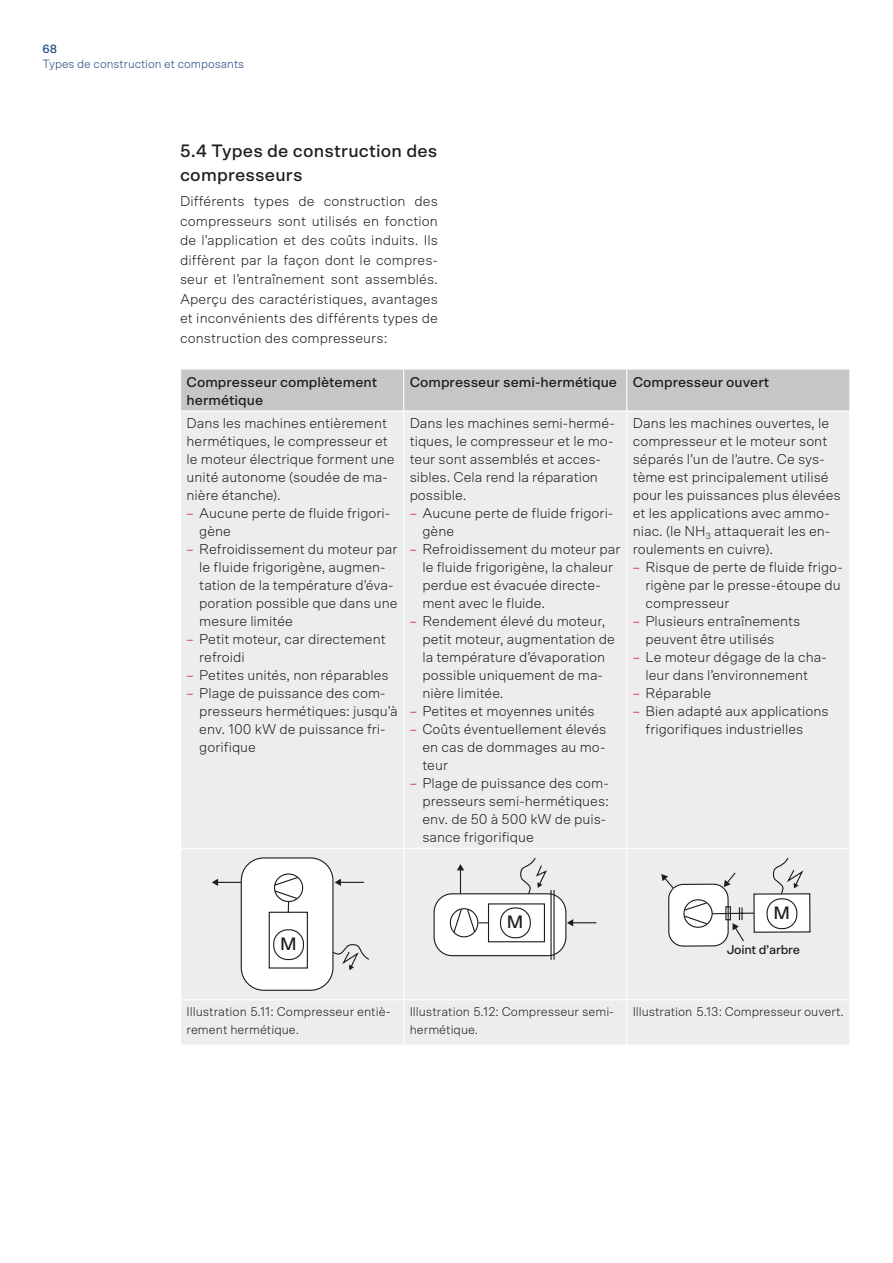
<style>
.page{position:relative;width:893px;height:1263px;background:#fff}
.page>*{position:absolute;margin:0;border:0;box-sizing:border-box;transform-origin:0 0}
.t1{font:500 18px/24px "Scto Grotesk A";letter-spacing:.01em;color:#1d1d1b}
.t2{font:300 14.25px/18px "Scto Grotesk A";color:#1d1d1b}
.t3{font:500 14.25px/18px "Scto Grotesk A";color:#1d1d1b}
.t4{font:300 12.75px/18px "Scto Grotesk A";color:#1d1d1b}
.t5{font:500 12.75px "Scto Grotesk A";letter-spacing:-.02em;color:#1d1d1b}
.t6{font:300 12px "Scto Grotesk A";color:#204682}
.t7{font:500 12px "Scto Grotesk A";color:#204682}
.s1{color:#e30613}
</style>
<div class="page">
<div style="left:181px;top:369px;width:668px;height:41px;background:#c6c6c6"></div>
<div style="left:181px;top:412px;width:668px;height:632px;background:#ededed"></div>
<hr style="left:403px;top:369px;width:1px;height:41px;background:#fff">
<hr style="left:626px;top:369px;width:1px;height:41px;background:#fff">
<hr style="left:403px;top:411px;width:1px;height:437px;background:#fff">
<hr style="left:626px;top:411px;width:1px;height:437px;background:#fff">
<hr style="left:180px;top:848px;width:224px;height:1px;background:#fff">
<hr style="left:180px;top:999px;width:224px;height:1px;background:#fff">
<hr style="left:404px;top:848px;width:223px;height:1px;background:#fff">
<hr style="left:403px;top:849px;width:1px;height:150px;background:#fff">
<hr style="left:404px;top:999px;width:223px;height:1px;background:#fff">
<hr style="left:403px;top:1000px;width:1px;height:44px;background:#fff">
<hr style="left:627px;top:848px;width:223px;height:1px;background:#fff">
<hr style="left:626px;top:849px;width:1px;height:150px;background:#fff">
<hr style="left:627px;top:999px;width:223px;height:1px;background:#fff">
<hr style="left:626px;top:1000px;width:1px;height:44px;background:#fff">
<svg style="left:212px;top:857px;width:158px;height:134px"></svg>
<div style="left:434px;top:894px;width:132px;height:62px;background:#fff;border-radius:18px"></div>
<div style="left:434px;top:893px;width:132px;height:63px;border:1px solid #1d1d1b;border-radius:18px"></div>
<div style="left:488px;top:903px;width:57px;height:39px;border:1px solid #1d1d1b"></div>
<div style="left:500px;top:907px;width:31px;height:31px;border:1px solid #1d1d1b;border-radius:14px"></div>
<div style="left:450px;top:908px;width:28px;height:29px;border:1px solid #1d1d1b;border-radius:50%"></div>
<hr style="left:550px;top:890px;width:2px;height:70px;background:#1d1d1b">
<hr style="left:553px;top:890px;width:2px;height:70px;background:#1d1d1b">
<svg style="left:567px;top:919px;width:29px;height:7px"></svg>
<svg style="left:520px;top:856px;width:28px;height:39px"></svg>
<svg style="left:452px;top:908px;width:36px;height:26px"></svg>
<svg style="left:457px;top:864px;width:7px;height:29px"></svg>
<div style="left:669px;top:884px;width:59px;height:62px;background:#fff;border-radius:15px"></div>
<div style="left:668px;top:883px;width:61px;height:64px;border:1px solid #1d1d1b;border-radius:15px"></div>
<div style="left:683px;top:899px;width:30px;height:29px;border:1px solid #1d1d1b;border-radius:50%"></div>
<div style="left:754px;top:894px;width:56px;height:38px;background:#fff"></div>
<div style="left:766px;top:898px;width:31px;height:31px;border:1px solid #1d1d1b;border-radius:14px"></div>
<svg style="left:773px;top:856px;width:32px;height:39px"></svg>
<svg style="left:724px;top:871px;width:13px;height:16px"></svg>
<svg style="left:661px;top:874px;width:14px;height:16px"></svg>
<svg style="left:683px;top:901px;width:72px;height:42px"></svg>
<p class="t7" style="left:43px;top:41px;width:16px">68</p>
<p class="t6" style="left:43px;top:56px;width:203px">Types de construction et composants</p>
<p class="t1" style="left:180px;top:139px;width:259px">5.4 Types de construction des compresseurs</p>
<p class="t2" style="left:180px;top:191px;width:259px;line-height:19.5px;text-align:justify">Différents types de construction des compresseurs sont utilisés en fonction de l’application et des coûts induits. Ils diffèrent par la façon dont le compres&shy;seur et l’entraînement sont assemblés.<br>Aperçu des caractéristiques, avantages et inconvénients des différents types de construction des compresseurs:</p>
<p class="t3" style="left:187px;top:373px;width:192px">Compresseur complètement hermétique</p>
<p class="t3" style="left:410px;top:373px;width:361px">Compresseur semi-hermétique Compresseur ouvert</p>
<p class="t2" style="left:187px;top:414px;width:210px">Dans les machines entièrement hermétiques, le compresseur et le moteur électrique forment une unité autonome (soudée de ma&shy;nière étanche).</p>
<p class="t2" style="left:199px;top:504px;width:192px;text-indent:-13px"><span class="s1">–</span> Aucune perte de fluide frigori&shy;gène</p>
<p class="t2" style="left:199px;top:540px;width:200px;text-indent:-13px"><span class="s1">–</span> Refroidissement du moteur par le fluide frigorigène, augmen&shy;tation de la température d’éva&shy;poration possible que dans une mesure limitée</p>
<p class="t2" style="left:199px;top:630px;width:188px;text-indent:-13px"><span class="s1">–</span> Petit moteur, car directement refroidi</p>
<p class="t2" style="left:187px;top:666px;width:204px"><span class="s1">–</span> Petites unités, non réparables</p>
<p class="t2" style="left:199px;top:684px;width:200px;text-indent:-13px"><span class="s1">–</span> Plage de puissance des com&shy;presseurs hermétiques: jusqu’à env. 100 kW de puissance fri&shy;gorifique</p>
<p class="t2" style="left:633px;top:414px;width:209px">Dans les machines ouvertes, le compresseur et le moteur sont séparés l’un de l’autre. Ce sys&shy;tème est principalement utilisé pour les puissances plus élevées et les applications avec ammo&shy;niac. (le NH<sub>3</sub> attaquerait les en&shy;roulements en cuivre).</p>
<p class="t2" style="left:645px;top:558px;width:199px;text-indent:-13px"><span class="s1">–</span> Risque de perte de fluide frigo&shy;rigène par le presse-étoupe du compresseur</p>
<p class="t2" style="left:645px;top:612px;width:156px;text-indent:-13px"><span class="s1">–</span> Plusieurs entraînements peuvent être utilisés</p>
<p class="t2" style="left:633px;top:648px;width:196px;text-align:center"><span class="s1">–</span> Le moteur dégage de la cha&shy;leur dans l’environnement</p>
<p class="t2" style="left:633px;top:684px;width:80px"><span class="s1">–</span> Réparable</p>
<p class="t2" style="left:645px;top:702px;width:185px;text-indent:-13px"><span class="s1">–</span> Bien adapté aux applications frigorifiques industrielles</p>
<p class="t2" style="left:410px;top:414px;width:207px">Dans les machines semi-hermé&shy;tiques, le compresseur et le mo&shy;teur sont assemblés et acces&shy;sibles. Cela rend la réparation possible.</p>
<p class="t2" style="left:422px;top:504px;width:192px;text-indent:-13px"><span class="s1">–</span> Aucune perte de fluide frigori&shy;gène</p>
<p class="t2" style="left:422px;top:540px;width:200px;text-indent:-13px"><span class="s1">–</span> Refroidissement du moteur par le fluide frigorigène, la chaleur perdue est évacuée directe&shy;ment avec le fluide.</p>
<p class="t2" style="left:422px;top:612px;width:194px;text-indent:-13px"><span class="s1">–</span> Rendement élevé du moteur, petit moteur, augmentation de la température d’évaporation possible uniquement de ma&shy;nière limitée.</p>
<p class="t2" style="left:410px;top:702px;width:186px"><span class="s1">–</span> Petites et moyennes unités</p>
<p class="t2" style="left:422px;top:720px;width:186px;text-align:justify;text-indent:-13px"><span class="s1">–</span> Coûts éventuellement élevés en cas de dommages au mo&shy;teur</p>
<p class="t2" style="left:422px;top:774px;width:188px;text-indent:-13px"><span class="s1">–</span> Plage de puissance des com&shy;presseurs semi-hermétiques: env. de 50 à 500 kW de puis&shy;sance frigorifique</p>
<p class="t1" style="left:280px;top:932px;width:18px">M</p>
<p class="t1" style="left:507px;top:910px;width:18px">M</p>
<p class="t1" style="left:773px;top:901px;width:18px">M</p>
<p class="t5" style="left:727px;top:942px;width:75px">Joint d’arbre</p>
<p class="t4" style="left:187px;top:1002px;width:206px">Illustration 5.11: Compresseur entiè&shy;rement hermétique.</p>
<p class="t4" style="left:410px;top:1002px;width:206px">Illustration 5.12: Compresseur semi&shy;hermétique.</p>
<p class="t4" style="left:633px;top:1002px;width:213px">Illustration 5.13: Compresseur ouvert.</p>
</div>
